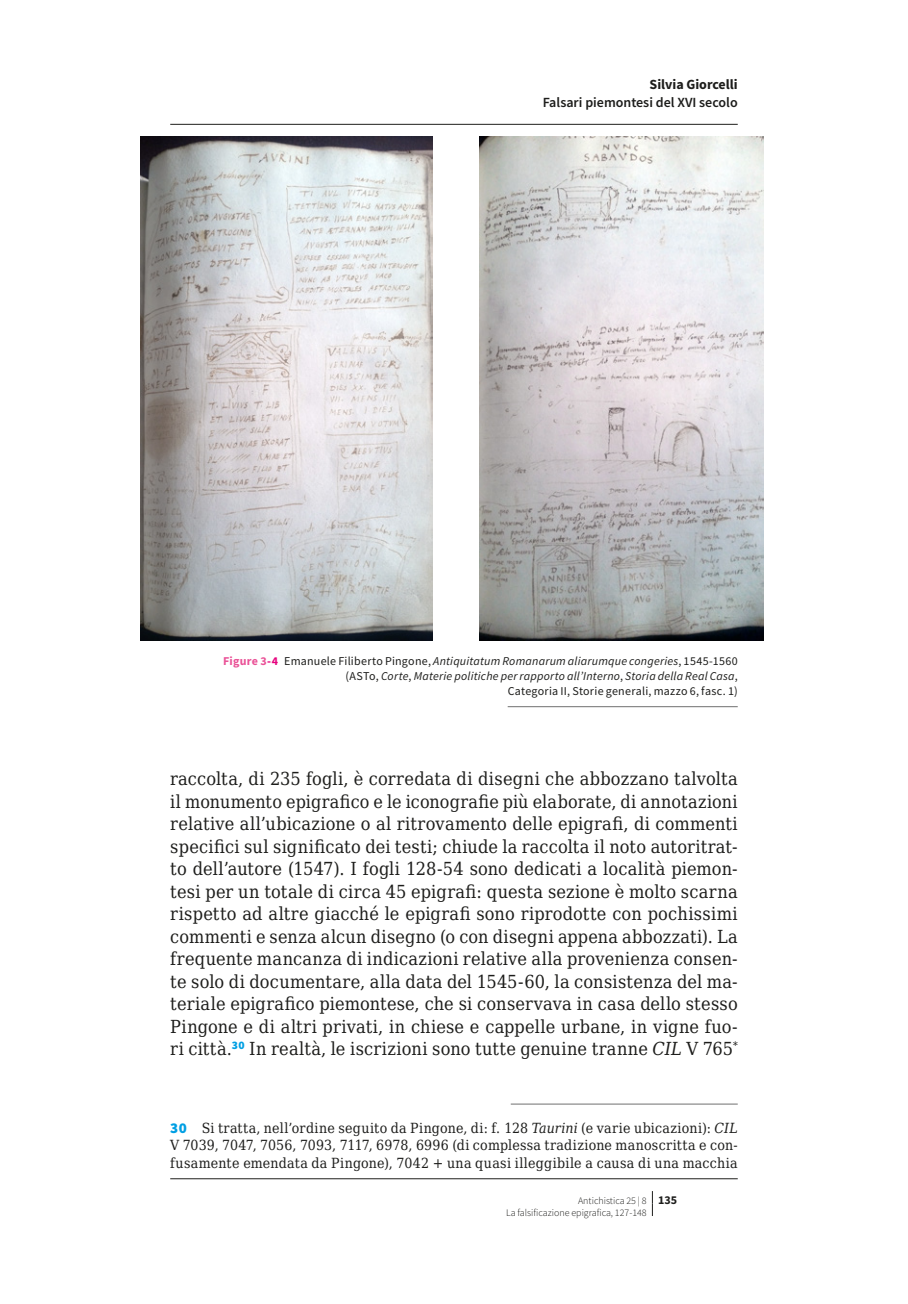
<style>
.page{position:relative;width:908px;height:1304px;background:#fff}
.page>*{position:absolute;margin:0;border:0;box-sizing:border-box;transform-origin:0 0}
.t1{font:18px/22.4px "DejaVu Serif Condensed";letter-spacing:.015em;color:#1d1d1b;text-align:justify}
.t2{font:14px/17.6px "DejaVu Serif Condensed";letter-spacing:.025em;color:#1d1d1b;text-align:justify}
.t3{font:600 14px "Source Sans Pro";color:#1d1d1b}
.t4{font:700 14px "Source Sans Pro";color:#1d1d1b}
.t5{font:italic 12px/15px "Source Sans Pro";letter-spacing:.015em;color:#1d1d1b;text-align:right}
.t6{font:300 10px/12.4px "Source Sans Pro";color:#1d1d1b}
.s1{font-weight:700;font-style:normal;color:#ea5297}
.s2{font-weight:700;font-style:normal;color:#e6007d}
.s3{font-style:normal}
.s4{font-style:italic}
.s5{font-family:"Source Sans Pro";font-weight:900;font-size:15px;color:#009fe3}
.s6{font-weight:700;font-size:12px}
</style>
<div class="page">
<svg style="left:651px;top:1191px;width:1px;height:25px"></svg>
<hr style="left:510px;top:1104px;width:227px;height:1px;background:#706f6f">
<img style="left:140px;top:136px;width:292px;height:504px">
<img style="left:479px;top:136px;width:284px;height:504px">
<hr style="left:507px;top:706px;width:230px;height:1px;background:#706f6f">
<hr style="left:170px;top:124px;width:567px;height:1px;background:#1d1d1b">
<hr style="left:170px;top:1178px;width:567px;height:1px;background:#1d1d1b">
<p class="t4" style="left:649px;top:75px;width:90px">Silvia Giorcelli</p>
<p class="t3" style="left:542px;top:94px;width:196px">Falsari piemontesi del XVI secolo</p>
<p class="t5" style="left:223px;top:654px;width:516px"><span class="s1">Figure 3</span><span class="s2">-4</span> <span class="s3">Emanuele Filiberto Pingone,</span> Antiquitatum Romanarum aliarumque congeries<span class="s3">, 1545-1560 (ASTo,</span> Corte<span class="s3">,</span> Materie politiche per rapporto all’Interno<span class="s3">,</span> Storia della Real Casa<span class="s3">,<br>Categoria II, Storie generali, mazzo 6, fasc. 1)</span></p>
<p class="t1" style="left:170px;top:767px;width:568px">raccolta, di 235 fogli, è corredata di disegni che abbozzano talvolta il monumento epigrafico e le iconografie più elaborate, di annotazioni relative all’ubicazione o al ritrovamento delle epigrafi, di commenti specifici sul significato dei testi; chiude la raccolta il noto autoritrat&shy;to dell’autore (1547). I fogli 128-54 sono dedicati a località piemon&shy;tesi per un totale di circa 45 epigrafi: questa sezione è molto scarna rispetto ad altre giacché le epigrafi sono riprodotte con pochissimi commenti e senza alcun disegno (o con disegni appena abbozzati). La frequente mancanza di indicazioni relative alla provenienza consen&shy;te solo di documentare, alla data del 1545-60, la consistenza del ma&shy;teriale epigrafico piemontese, che si conservava in casa dello stesso Pingone e di altri privati, in chiese e cappelle urbane, in vigne fuo&shy;ri città.<sup>30</sup> In realtà, le iscrizioni sono tutte genuine tranne <span class="s4">CIL</span> V 765<sup>*</sup></p>
<p class="t2" style="left:170px;top:1119px;width:568px"><span class="s5">30</span> Si tratta, nell’ordine seguito da Pingone, di: f. 128 <span class="s4">Taurini</span> (e varie ubicazioni): <span class="s4">CIL </span>V 7039, 7047, 7056, 7093, 7117, 6978, 6996 (di complessa tradizione manoscritta e con&shy;fusamente emendata da Pingone), 7042 + una quasi illeggibile a causa di una macchia</p>
<p class="t6" style="left:506px;top:1194px;width:172px;text-indent:72px">Antichistica 25 | 8 <span class="s6">135<br></span>La falsificazione epigrafica, 127-148</p>
</div>
